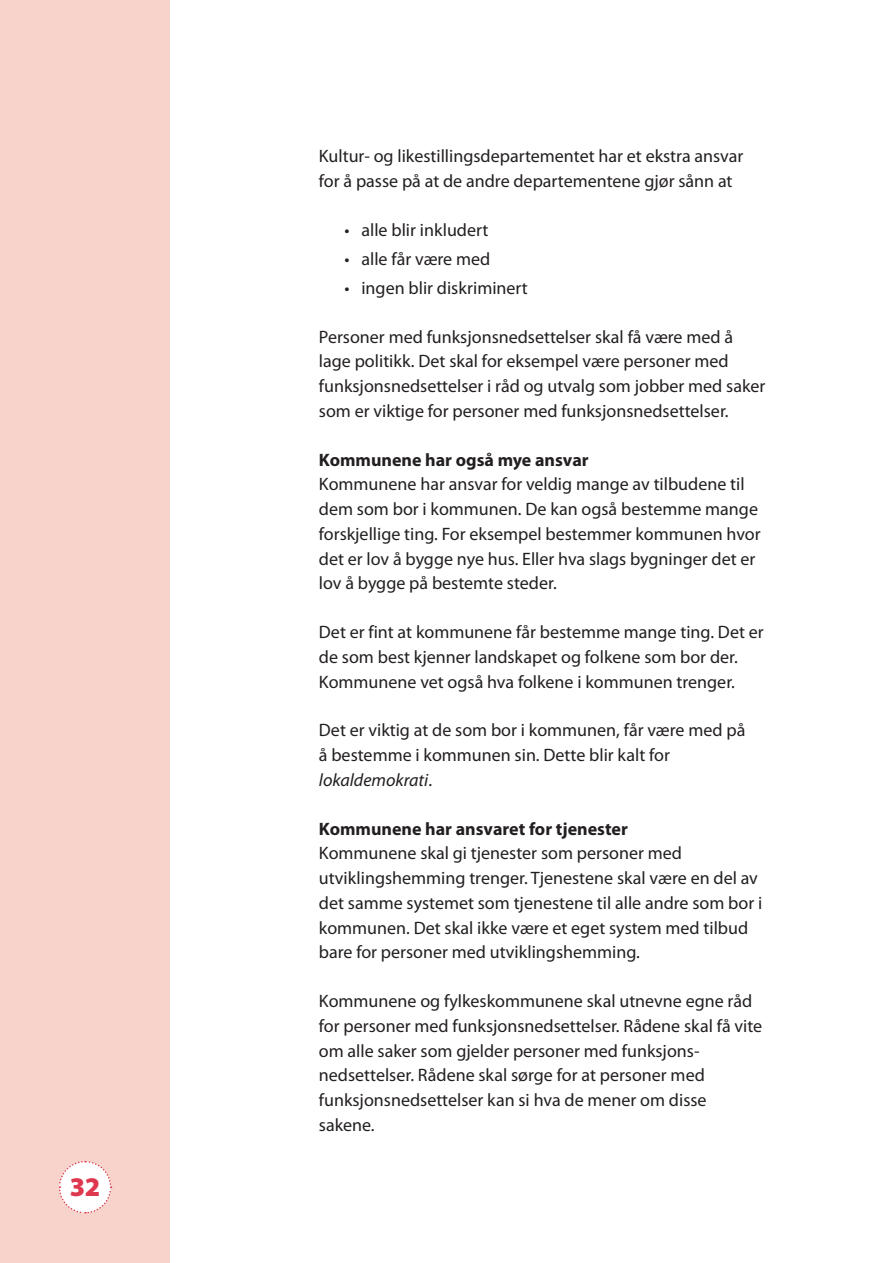
<style>
.page{position:relative;width:893px;height:1263px;background:#fff}
.page>*{position:absolute;margin:0;border:0;box-sizing:border-box;transform-origin:0 0}
.t1{font:900 27px "Myriad Pro";color:#de374e}
.t2{font:18px/24.8px "Myriad Pro";color:#231f20}
.t3{font:700 18px "Myriad Pro";color:#231f20}
.s1{font-style:italic}
</style>
<div class="page">
<div style="left:0;top:0;width:170px;height:1263px;background:#f7d3cc"></div>
<svg style="left:58px;top:1161px;width:54px;height:53px"></svg>
<h1 class="t1" style="left:70px;top:1171px;width:32px">32</h1>
<p class="t2" style="left:319px;top:144px;width:426px">Kultur- og likestillingsdepartementet har et ekstra ansvar for å passe på at de andre departementene gjør sånn at</p>
<p class="t2" style="left:344px;top:218px;width:145px">• alle blir inkludert</p>
<p class="t2" style="left:344px;top:247px;width:147px">• alle får være med</p>
<p class="t2" style="left:344px;top:276px;width:185px">• ingen blir diskriminert</p>
<p class="t2" style="left:319px;top:325px;width:448px">Personer med funksjonsnedsettelser skal få være med å lage politikk. Det skal for eksempel være personer med funksjonsnedsettelser i råd og utvalg som jobber med saker som er viktige for personer med funksjonsnedsettelser.</p>
<p class="t3" style="left:319px;top:449px;width:271px">Kommunene har også mye ansvar</p>
<p class="t2" style="left:319px;top:472px;width:443px">Kommunene har ansvar for veldig mange av tilbudene til dem som bor i kommunen. De kan også bestemme mange forskjellige ting. For eksempel bestemmer kommunen hvor det er lov å bygge nye hus. Eller hva slags bygninger det er lov å bygge på bestemte steder.</p>
<p class="t2" style="left:319px;top:620px;width:446px">Det er fint at kommunene får bestemme mange ting. Det er de som best kjenner landskapet og folkene som bor der.<br>Kommunene vet også hva folkene i kommunen trenger.</p>
<p class="t2" style="left:319px;top:718px;width:428px">Det er viktig at de som bor i kommunen, får være med på å bestemme i kommunen sin. Dette blir kalt for <span class="s1">lokaldemokrati</span>.</p>
<p class="t3" style="left:319px;top:818px;width:310px">Kommunene har ansvaret for tjenester</p>
<p class="t2" style="left:319px;top:841px;width:445px">Kommunene skal gi tjenester som personer med utviklingshemming trenger. Tjenestene skal være en del av det samme systemet som tjenestene til alle andre som bor i kommunen. Det skal ikke være et eget system med tilbud bare for personer med utviklingshemming.</p>
<p class="t2" style="left:319px;top:989px;width:445px">Kommunene og fylkeskommunene skal utnevne egne råd for personer med funksjonsnedsettelser. Rådene skal få vite om alle saker som gjelder personer med funksjons&shy;nedsettelser. Rådene skal sørge for at personer med funksjonsnedsettelser kan si hva de mener om disse sakene.</p>
</div>
